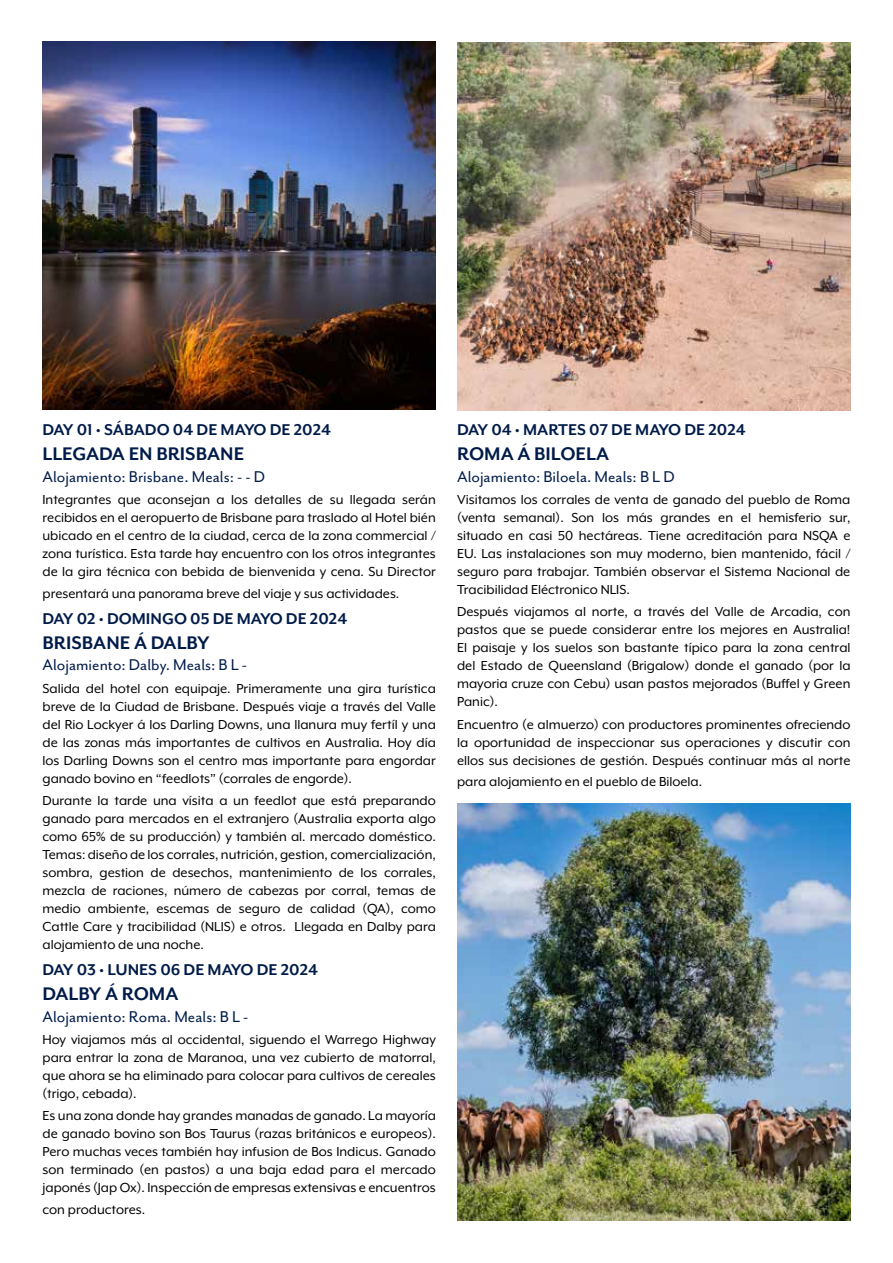
<style>
.page{position:relative;width:893px;height:1263px;background:#fff}
.page>*{position:absolute;margin:0;border:0;box-sizing:border-box;transform-origin:0 0}
.t1{font:700 21px "Mr Eaves San OT";color:#001b49}
.t2{font:18px "Mr Eaves San OT";color:#001b49}
.t3{font:700 18px "Mr Eaves San OT";color:#001b49}
.t4{font:15px/18px "Mr Eaves XL Mod OT";color:#000;text-align:justify}
</style>
<div class="page">
<img style="left:457px;top:803px;width:393px;height:417px">
<img style="left:43px;top:41px;width:393px;height:368px">
<img style="left:457px;top:43px;width:393px;height:367px">
<p class="t3" style="left:43px;top:419px;width:290px">DAY 01 • SÁBADO 04 DE MAYO DE 2024</p>
<h1 class="t1" style="left:43px;top:442px;width:203px">LLEGADA EN BRISBANE</h1>
<p class="t2" style="left:43px;top:467px;width:224px">Alojamiento: Brisbane. Meals: - - D</p>
<p class="t4" style="left:43px;top:491px;width:395px">Integrantes que aconsejan a los detalles de su llegada serán recibidos en el aeropuerto de Brisbane para traslado al Hotel bién ubicado en el centro de la ciudad, cerca de la zona commercial / zona turística. Esta tarde hay encuentro con los otros integrantes de la gira técnica con bebida de bienvenida y cena. Su Director</p>
<p class="t4" style="left:43px;top:584px;width:358px">presentará una panorama breve del viaje y sus actividades.</p>
<p class="t3" style="left:43px;top:608px;width:306px">DAY 02 • DOMINGO 05 DE MAYO DE 2024</p>
<h1 class="t1" style="left:43px;top:631px;width:169px">BRISBANE Á DALBY</h1>
<p class="t2" style="left:43px;top:655px;width:206px">Alojamiento: Dalby. Meals: B L -</p>
<p class="t4" style="left:43px;top:679px;width:395px">Salida del hotel con equipaje. Primeramente una gira turística breve de la Ciudad de Brisbane. Después viaje a través del Valle del Rio Lockyer á los Darling Downs, una llanura muy fertíl y una de las zonas más importantes de cultivos en Australia. Hoy día los Darling Downs son el centro mas importante para engordar ganado bovino en “feedlots” (corrales de engorde).</p>
<p class="t4" style="left:43px;top:791px;width:395px">Durante la tarde una vísita a un feedlot que está preparando ganado para mercados en el extranjero (Australia exporta algo como 65% de su producción) y también al. mercado doméstico.<br>Temas: diseño de los corrales, nutrición, gestion, comercialización, sombra, gestion de desechos, mantenimiento de los corrales, mezcla de raciones, número de cabezas por corral, temas de medio ambiente, escemas de seguro de calidad (QA), como Cattle Care y tracibilidad (NLIS) e otros. Llegada en Dalby para alojamiento de una noche.</p>
<p class="t3" style="left:43px;top:959px;width:277px">DAY 03 • LUNES 06 DE MAYO DE 2024</p>
<h1 class="t1" style="left:43px;top:982px;width:137px">DALBY Á ROMA</h1>
<p class="t2" style="left:43px;top:1006px;width:207px">Alojamiento: Roma. Meals: B L -</p>
<p class="t4" style="left:43px;top:1030px;width:395px">Hoy viajamos más al occidental, siguendo el Warrego Highway para entrar la zona de Maranoa, una vez cubierto de matorral, que ahora se ha eliminado para colocar para cultivos de cereales (trigo, cebada).</p>
<p class="t4" style="left:43px;top:1106px;width:395px">Es una zona donde hay grandes manadas de ganado. La mayoría de ganado bovino son Bos Taurus (razas británicos e europeos).<br>Pero muchas veces también hay infusion de Bos Indicus. Ganado son terminado (en pastos) a una baja edad para el mercado japonés (Jap Ox). Inspección de empresas extensivas e encuentros</p>
<p class="t4" style="left:43px;top:1200px;width:104px">con productores.</p>
<p class="t3" style="left:457px;top:419px;width:290px">DAY 04 • MARTES 07 DE MAYO DE 2024</p>
<h1 class="t1" style="left:457px;top:442px;width:153px">ROMA Á BILOELA</h1>
<p class="t2" style="left:457px;top:467px;width:219px">Alojamiento: Biloela. Meals: B L D</p>
<p class="t4" style="left:457px;top:491px;width:395px">Visitamos los corrales de venta de ganado del pueblo de Roma (venta semanal). Son los más grandes en el hemisferio sur, situado en casi 50 hectáreas. Tiene acreditación para NSQA e EU. Las instalaciones son muy moderno, bien mantenido, fácil / seguro para trabajar. También observar el Sistema Nacional de Tracibilidad Eléctronico NLIS.</p>
<p class="t4" style="left:457px;top:603px;width:395px">Después viajamos al norte, a través del Valle de Arcadia, con pastos que se puede considerar entre los mejores en Australia!<br>El paisaje y los suelos son bastante típico para la zona central del Estado de Queensland (Brigalow) donde el ganado (por la mayoria cruze con Cebu) usan pastos mejorados (Buffel y Green Panic).</p>
<p class="t4" style="left:457px;top:715px;width:395px">Encuentro (e almuerzo) con productores prominentes ofreciendo la oportunidad de inspeccionar sus operaciones y discutir con ellos sus decisiones de gestión. Después continuar más al norte</p>
<p class="t4" style="left:457px;top:773px;width:247px">para alojamiento en el pueblo de Biloela.</p>
</div>
